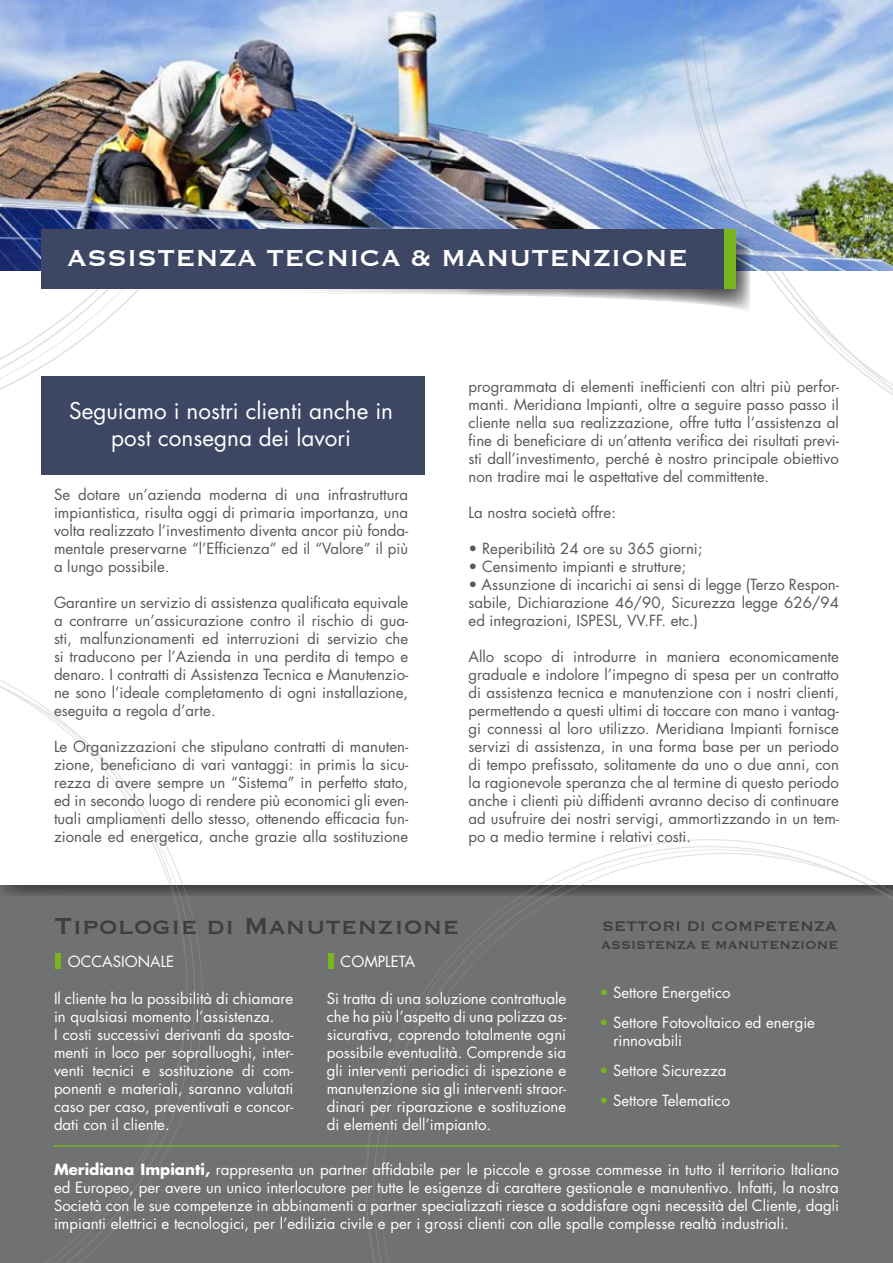
<style>
.page{position:relative;width:893px;height:1263px;background:#fff}
.page>*{position:absolute;margin:0;border:0;box-sizing:border-box;transform-origin:0 0}
.t1{font:30px "Copperplate";color:#fff}
.t2{font:30px "Copperplate";color:#3e3e40}
.t3{font:22.5px/27px "Futura";color:#fff;text-align:center}
.t4{font:18px "Copperplate";color:#3e3e40}
.t5{font:15px/18px "Futura";color:#58585a;text-align:justify}
.t6{font:15px/18px "Futura";color:#fff}
.t7{font:15px "Copperplate";color:#3e3e40}
.s1{color:#7ab51d}
.s2{font-weight:700}
</style>
<div class="page">
<div style="left:0;top:877px;width:893px;height:386px;background:#707173"></div>
<svg style="left:203px;top:885px;width:163px;height:10px;background:#4e4f50"></svg>
<div style="left:0;top:847px;width:893px;height:38px;background:#fff"></div>
<svg style="left:0;top:289px;width:140px;height:101px"></svg>
<svg style="left:0;top:680px;width:203px;height:583px"></svg>
<svg style="left:366px;top:839px;width:439px;height:424px"></svg>
<svg style="left:381px;top:853px;width:512px;height:410px"></svg>
<div style="left:41px;top:376px;width:383px;height:99px;background:#3d4663"></div>
<img style="left:0;top:0;width:680px;height:271px">
<svg style="left:680px;top:0;width:22px;height:230px;background:#a6bde2"></svg>
<img style="left:702px;top:0;width:191px;height:395px">
<svg style="left:315px;top:237px;width:435px;height:78px"></svg>
<div style="left:41px;top:230px;width:695px;height:59px;background:#3d4663"></div>
<div style="left:724px;top:230px;width:12px;height:59px;background:#7ab51d"></div>
<hr style="left:54px;top:1145px;width:785px;height:2px;background:#7ab51d">
<div style="left:55px;top:953px;width:6px;height:15px;background:#7ab51d"></div>
<div style="left:328px;top:953px;width:6px;height:15px;background:#7ab51d"></div>
<h1 class="t1" style="left:67px;top:239px;width:622px">ASSISTENZA TECNICA &amp; MANUTENZIONE</h1>
<h2 class="t3" style="left:69px;top:397px;width:325px">Seguiamo i nostri clienti anche in post consegna dei lavori</h2>
<p class="t5" style="left:54px;top:485px;width:356px">Se dotare un’azienda moderna di una infrastruttura impiantistica, risulta oggi di primaria importanza, una volta realizzato l’investimento diventa ancor più fonda&shy;mentale preservarne “l’Efficienza” ed il “Valore” il più a lungo possibile.</p>
<p class="t5" style="left:54px;top:593px;width:356px">Garantire un servizio di assistenza qualificata equivale a contrarre un’assicurazione contro il rischio di gua&shy;sti, malfunzionamenti ed interruzioni di servizio che si traducono per l’Azienda in una perdita di tempo e denaro. I contratti di Assistenza Tecnica e Manutenzio&shy;ne sono l’ideale completamento di ogni installazione, eseguita a regola d’arte.</p>
<p class="t5" style="left:54px;top:737px;width:356px">Le Organizzazioni che stipulano contratti di manuten&shy;zione, beneficiano di vari vantaggi: in primis la sicu&shy;rezza di avere sempre un “Sistema” in perfetto stato, ed in secondo luogo di rendere più economici gli even&shy;tuali ampliamenti dello stesso, ottenendo efficacia fun&shy;zionale ed energetica, anche grazie alla sostituzione</p>
<p class="t5" style="left:469px;top:378px;width:372px">programmata di elementi inefficienti con altri più perfor&shy;manti. Meridiana Impianti, oltre a seguire passo passo il cliente nella sua realizzazione, offre tutta l’assistenza al fine di beneficiare di un’attenta verifica dei risultati previ&shy;sti dall’investimento, perché è nostro principale obiettivo non tradire mai le aspettative del committente.</p>
<p class="t5" style="left:469px;top:504px;width:149px">La nostra società offre:</p>
<p class="t5" style="left:469px;top:540px;width:235px">• Reperibilità 24 ore su 365 giorni;</p>
<p class="t5" style="left:469px;top:558px;width:219px">• Censimento impianti e strutture;</p>
<p class="t5" style="left:469px;top:576px;width:372px">• Assunzione di incarichi ai sensi di legge (Terzo Respon&shy;sabile, Dichiarazione 46/90, Sicurezza legge 626/94 ed integrazioni, ISPESL, VV.FF. etc.)</p>
<p class="t5" style="left:469px;top:648px;width:372px">Allo scopo di introdurre in maniera economicamente graduale e indolore l’impegno di spesa per un contratto di assistenza tecnica e manutenzione con i nostri clienti, permettendo a questi ultimi di toccare con mano i vantag&shy;gi connessi al loro utilizzo. Meridiana Impianti fornisce servizi di assistenza, in una forma base per un periodo di tempo prefissato, solitamente da uno o due anni, con la ragionevole speranza che al termine di questo periodo anche i clienti più diffidenti avranno deciso di continuare ad usufruire dei nostri servigi, ammortizzando in un tem&shy;po a medio termine i relativi costi.</p>
<h1 class="t2" style="left:54px;top:906px;width:407px">Tipologie di Manutenzione</h1>
<p class="t4" style="left:602px;top:915px;width:236px">SETTORI DI COMPETENZA</p>
<p class="t7" style="left:601px;top:935px;width:239px">ASSISTENZA E MANUTENZIONE</p>
<p class="t6" style="left:341px;top:953px;width:76px">COMPLETA</p>
<p class="t6" style="left:327px;top:989px;width:241px;text-align:justify">Si tratta di una soluzione contrattuale che ha più l’aspetto di una polizza as&shy;sicurativa, coprendo totalmente ogni possibile eventualità. Comprende sia gli interventi periodici di ispezione e manutenzione sia gli interventi straor&shy;dinari per riparazione e sostituzione di elementi dell’impianto.</p>
<p class="t6" style="left:600px;top:983px;width:133px"><span class="s1">•</span> Settore Energetico</p>
<p class="t6" style="left:68px;top:953px;width:108px">OCCASIONALE</p>
<p class="t6" style="left:54px;top:989px;width:241px">Il cliente ha la possibilità di chiamare in qualsiasi momento l’assistenza.<br>I costi successivi derivanti da sposta&shy;menti in loco per sopralluoghi, inter&shy;venti tecnici e sostituzione di com&shy;ponenti e materiali, saranno valutati caso per caso, preventivati e concor&shy;dati con il cliente.</p>
<p class="t6" style="left:54px;top:1160px;width:787px;text-align:justify"><span class="s2">Meridiana Impianti,</span> rappresenta un partner affidabile per le piccole e grosse commesse in tutto il territorio Italiano ed Europeo, per avere un unico interlocutore per tutte le esigenze di carattere gestionale e manutentivo. Infatti, la nostra Società con le sue competenze in abbinamenti a partner specializzati riesce a soddisfare ogni necessità del Cliente, dagli impianti elettrici e tecnologici, per l’edilizia civile e per i grossi clienti con alle spalle complesse realtà industriali.</p>
<p class="t6" style="left:613px;top:1013px;width:203px;text-indent:-14px"><span class="s1">•</span> Settore Fotovoltaico ed energie rinnovabili</p>
<p class="t6" style="left:600px;top:1061px;width:128px"><span class="s1">•</span> Settore Sicurezza</p>
<p class="t6" style="left:600px;top:1091px;width:132px"><span class="s1">•</span> Settore Telematico</p>
</div>
